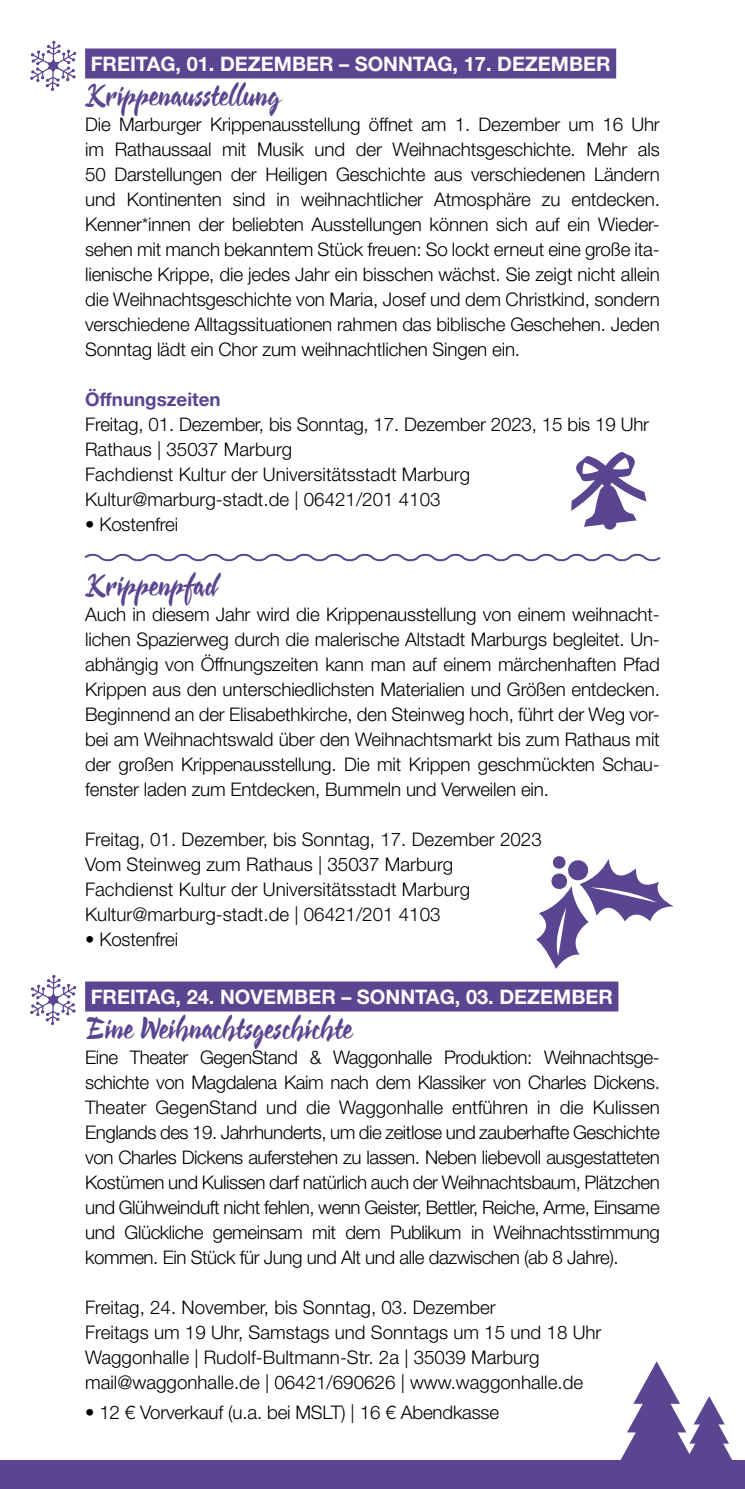
<style>
.page{position:relative;width:745px;height:1489px;background:#fff}
.page>*{position:absolute;margin:0;border:0;box-sizing:border-box;transform-origin:0 0}
.t1{font:32.5px "Cienfuegos";letter-spacing:.02em;color:#594590}
.t2{font:700 20px "Helvetica Neue LT Std";color:#fff}
.t3{font:300 18.75px/25px "Helvetica Neue LT Std";color:#000;text-align:justify}
.t4{font:700 18.75px "Helvetica Neue LT Std";color:#594590}
</style>
<div class="page">
<div style="left:85px;top:48px;width:530px;height:30px;background:#594590"></div>
<div style="left:85px;top:981px;width:533px;height:30px;background:#594590"></div>
<svg style="left:84px;top:553px;width:577px;height:9px"></svg>
<div style="left:0;top:1460px;width:744px;height:28px;background:#594590"></div>
<svg style="left:571px;top:452px;width:75px;height:77px"></svg>
<svg style="left:536px;top:856px;width:137px;height:112px"></svg>
<svg style="left:620px;top:1361px;width:112px;height:99px"></svg>
<svg style="left:30px;top:41px;width:46px;height:50px"></svg>
<svg style="left:30px;top:975px;width:46px;height:50px"></svg>
<p class="t2" style="left:91px;top:51px;width:521px">FREITAG, 01. DEZEMBER – SONNTAG, 17. DEZEMBER</p>
<h1 class="t1" style="left:85px;top:77px;width:196px">Krippenausstellung</h1>
<p class="t3" style="left:85px;top:111px;width:576px">Die Marburger Krippenausstellung öffnet am 1. Dezember um 16 Uhr im Rathaussaal mit Musik und der Weihnachtsgeschichte. Mehr als 50 Darstellungen der Heiligen Geschichte aus verschiedenen Ländern und Kontinenten sind in weihnachtlicher Atmosphäre zu entdecken.<br>Kenner*innen der beliebten Ausstellungen können sich auf ein Wieder&shy;sehen mit manch bekanntem Stück freuen: So lockt erneut eine große ita&shy;lienische Krippe, die jedes Jahr ein bisschen wächst. Sie zeigt nicht allein die Weihnachtsgeschichte von Maria, Josef und dem Christkind, sondern verschiedene Alltagssituationen rahmen das biblische Geschehen. Jeden Sonntag lädt ein Chor zum weihnachtlichen Singen ein.</p>
<p class="t4" style="left:85px;top:388px;width:137px">Öffnungszeiten</p>
<p class="t3" style="left:85px;top:411px;width:565px;text-align:left">Freitag, 01. Dezember, bis Sonntag, 17. Dezember 2023, 15 bis 19 Uhr Rathaus | 35037 Marburg<br>Fachdienst Kultur der Universitätsstadt Marburg Kultur@marburg-stadt.de | 06421/201 4103</p>
<p class="t3" style="left:85px;top:511px;width:95px">• Kostenfrei</p>
<h1 class="t1" style="left:85px;top:567px;width:133px">Krippenpfad</h1>
<p class="t3" style="left:85px;top:601px;width:576px">Auch in diesem Jahr wird die Krippenausstellung von einem weihnacht&shy;lichen Spazierweg durch die malerische Altstadt Marburgs begleitet. Un&shy;abhängig von Öffnungszeiten kann man auf einem märchenhaften Pfad Krippen aus den unterschiedlichsten Materialien und Größen entdecken.<br>Beginnend an der Elisabethkirche, den Steinweg hoch, führt der Weg vor&shy;bei am Weihnachtswald über den Weihnachtsmarkt bis zum Rathaus mit der großen Krippenausstellung. Die mit Krippen geschmückten Schau&shy;fenster laden zum Entdecken, Bummeln und Verweilen ein.</p>
<p class="t3" style="left:85px;top:826px;width:458px;text-align:left">Freitag, 01. Dezember, bis Sonntag, 17. Dezember 2023<br>Vom Steinweg zum Rathaus | 35037 Marburg Fachdienst Kultur der Universitätsstadt Marburg Kultur@marburg-stadt.de | 06421/201 4103</p>
<p class="t3" style="left:85px;top:926px;width:95px">• Kostenfrei</p>
<p class="t2" style="left:91px;top:984px;width:523px">FREITAG, 24. NOVEMBER – SONNTAG, 03. DEZEMBER</p>
<h1 class="t1" style="left:85px;top:1009px;width:268px">Eine Weihnachtsgeschichte</h1>
<p class="t3" style="left:85px;top:1044px;width:576px">Eine Theater GegenStand &amp; Waggonhalle Produktion: Weihnachtsge&shy;schichte von Magdalena Kaim nach dem Klassiker von Charles Dickens.<br>Theater GegenStand und die Waggonhalle entführen in die Kulissen Englands des 19. Jahrhunderts, um die zeitlose und zauberhafte Geschichte von Charles Dickens auferstehen zu lassen. Neben liebevoll ausgestatteten Kostümen und Kulissen darf natürlich auch der Weihnachtsbaum, Plätzchen und Glühweinduft nicht fehlen, wenn Geister, Bettler, Reiche, Arme, Einsame und Glückliche gemeinsam mit dem Publikum in Weihnachtsstimmung kommen. Ein Stück für Jung und Alt und alle dazwischen (ab 8 Jahre).</p>
<p class="t3" style="left:85px;top:1294px;width:517px;text-align:left">Freitag, 24. November, bis Sonntag, 03. Dezember<br>Freitags um 19 Uhr, Samstags und Sonntags um 15 und 18 Uhr Waggonhalle | Rudolf-Bultmann-Str. 2a | 35039 Marburg mail@waggonhalle.de | 06421/690626 | www.waggonhalle.de</p>
<p class="t3" style="left:85px;top:1399px;width:415px">• 12 € Vorverkauf (u.a. bei MSLT) | 16 € Abendkasse</p>
</div>
